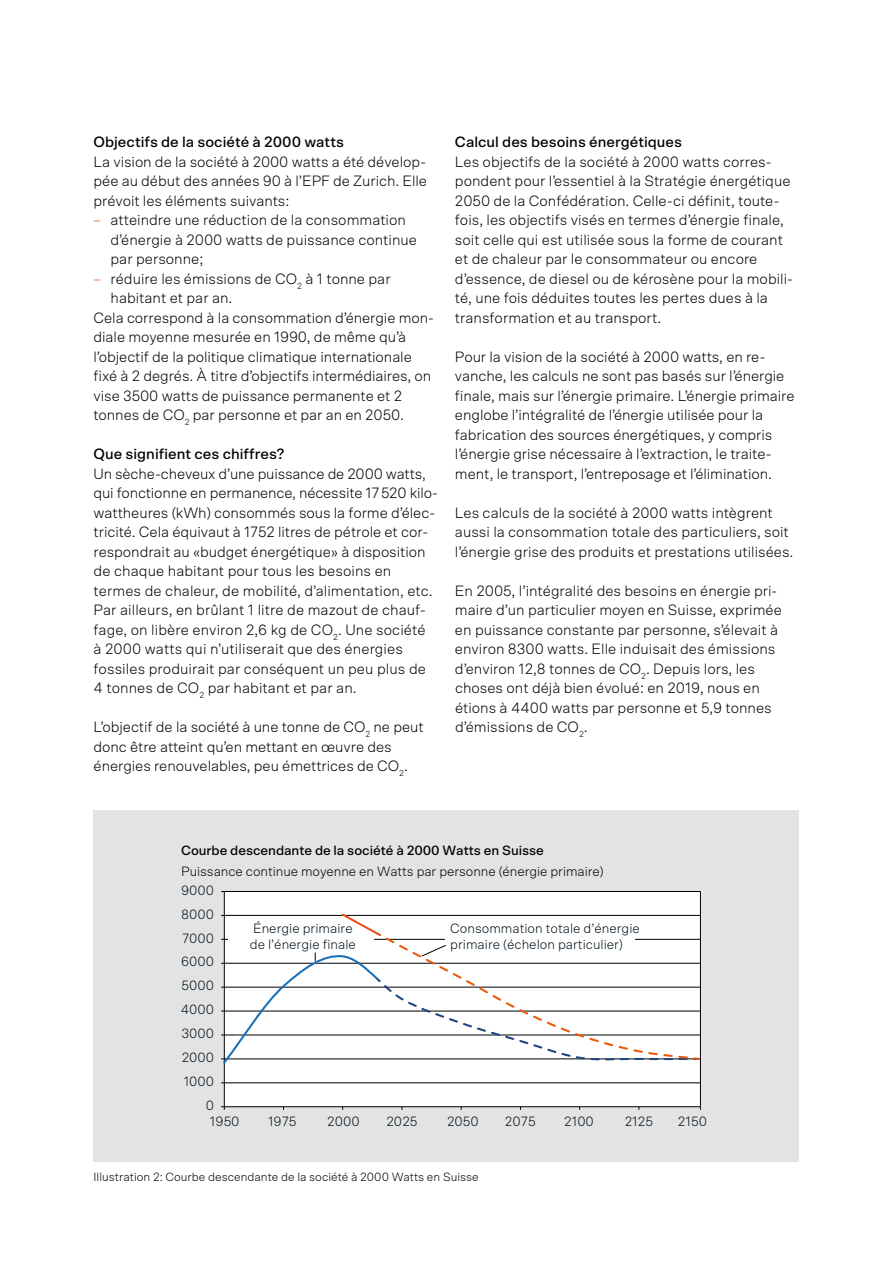
<style>
.page{position:relative;width:893px;height:1263px;background:#fff}
.page>*{position:absolute;margin:0;border:0;box-sizing:border-box;transform-origin:0 0}
.t1{font:300 15px/19.5px "Scto Grotesk A";color:#000}
.t2{font:500 15px "Scto Grotesk A";color:#000}
.t3{font:300 13.5px/15.3px "Scto Grotesk A";color:#01121d}
.t4{font:300 13.5px "Scto Grotesk A";letter-spacing:-.005em;color:#000}
.t5{font:500 13.5px "Scto Grotesk A";letter-spacing:-.005em;color:#000}
.t6{font:300 12px "Scto Grotesk A";color:#000}
.s1{color:#ea5b0b}
</style>
<div class="page">
<div style="left:94px;top:810px;width:705px;height:351px;background:#e3e3e3"></div>
<div style="left:224px;top:891px;width:476px;height:216px;background:#fff"></div>
<hr style="left:224px;top:1082px;width:476px;height:1px;background:#000">
<hr style="left:224px;top:891px;width:476px;height:1px;background:#000">
<hr style="left:224px;top:891px;width:1px;height:216px;background:#000">
<hr style="left:224px;top:1106px;width:476px;height:1px;background:#000">
<svg style="left:221px;top:1106px;width:4px;height:4px"></svg>
<svg style="left:221px;top:912px;width:479px;height:153px"></svg>
<hr style="left:700px;top:891px;width:1px;height:215px;background:#000">
<p class="t2" style="left:94px;top:133px;width:252px">Objectifs de la société à 2000 watts</p>
<p class="t1" style="left:94px;top:151px;width:335px;text-align:justify">La vision de la société à 2000 watts a été dévelop&shy;pée au début des années 90 à l’EPF de Zurich. Elle prévoit les éléments suivants:</p>
<p class="t1" style="left:111px;top:210px;width:308px;text-indent:-17px"><span class="s1">–</span> atteindre une réduction de la consommation d’énergie à 2000 watts de puissance continue par personne;</p>
<p class="t1" style="left:94px;top:268px;width:299px"><span class="s1">–</span> réduire les émissions de CO<sub>2</sub> à 1 tonne par</p>
<p class="t1" style="left:111px;top:288px;width:123px">habitant et par an.</p>
<p class="t1" style="left:94px;top:307px;width:342px">Cela correspond à la consommation d’énergie mon-</p>
<p class="t1" style="left:94px;top:327px;width:314px">diale moyenne mesurée en 1990, de même qu’à</p>
<p class="t1" style="left:94px;top:346px;width:320px">l’objectif de la politique climatique internationale</p>
<p class="t1" style="left:94px;top:366px;width:339px">fixé à 2 degrés. À titre d’objectifs intermédiaires, on</p>
<p class="t1" style="left:94px;top:385px;width:310px">vise 3500 watts de puissance permanente et 2</p>
<p class="t1" style="left:94px;top:405px;width:312px">tonnes de CO<sub>2</sub> par personne et par an en 2050.</p>
<p class="t2" style="left:94px;top:445px;width:192px">Que signifient ces chiffres?</p>
<p class="t1" style="left:94px;top:463px;width:346px">Un sèche-cheveux d’une puissance de 2000 watts, qui fonctionne en permanence, nécessite 17520 kilo&shy;wattheures (kWh) consommés sous la forme d’élec&shy;tricité. Cela équivaut à 1752 litres de pétrole et cor&shy;respondrait au «budget énergétique» à disposition de chaque habitant pour tous les besoins en termes de chaleur, de mobilité, d’alimentation, etc.<br>Par ailleurs, en brûlant 1 litre de mazout de chauf&shy;fage, on libère environ 2,6 kg de CO<sub>2</sub>. Une société<br>à 2000 watts qui n’utiliserait que des énergies fossiles produirait par conséquent un peu plus de 4 tonnes de CO<sub>2</sub> par habitant et par an.</p>
<p class="t1" style="left:94px;top:717px;width:332px">L’objectif de la société à une tonne de CO<sub>2</sub> ne peut donc être atteint qu’en mettant en œuvre des énergies renouvelables, peu émettrices de CO<sub>2</sub>.</p>
<p class="t2" style="left:455px;top:133px;width:229px">Calcul des besoins énergétiques</p>
<p class="t1" style="left:455px;top:151px;width:339px">Les objectifs de la société à 2000 watts corres&shy;pondent pour l’essentiel à la Stratégie énergétique 2050 de la Confédération. Celle-ci définit, toute&shy;fois, les objectifs visés en termes d’énergie finale, soit celle qui est utilisée sous la forme de courant et de chaleur par le consommateur ou encore d’essence, de diesel ou de kérosène pour la mobili&shy;té, une fois déduites toutes les pertes dues à la transformation et au transport.</p>
<p class="t1" style="left:455px;top:346px;width:341px">Pour la vision de la société à 2000 watts, en re&shy;vanche, les calculs ne sont pas basés sur l’énergie finale, mais sur l’énergie primaire. L’énergie primaire englobe l’intégralité de l’énergie utilisée pour la fabrication des sources énergétiques, y compris l’énergie grise nécessaire à l’extraction, le traite&shy;ment, le transport, l’entreposage et l’élimination.</p>
<p class="t1" style="left:455px;top:502px;width:340px">Les calculs de la société à 2000 watts intègrent aussi la consommation totale des particuliers, soit l’énergie grise des produits et prestations utilisées.</p>
<p class="t1" style="left:455px;top:580px;width:328px">En 2005, l’intégralité des besoins en énergie pri&shy;maire d’un particulier moyen en Suisse, exprimée en puissance constante par personne, s’élevait à environ 8300 watts. Elle induisait des émissions d’environ 12,8 tonnes de CO<sub>2</sub>. Depuis lors, les choses ont déjà bien évolué: en 2019, nous en étions à 4400 watts par personne et 5,9 tonnes d’émissions de CO<sub>2</sub>.</p>
<p class="t5" style="left:181px;top:842px;width:364px">Courbe descendante de la société à 2000 Watts en Suisse</p>
<p class="t4" style="left:181px;top:863px;width:424px">Puissance continue moyenne en Watts par personne (énergie primaire)</p>
<p class="t3" style="left:181px;top:882px;width:35px">9000</p>
<p class="t3" style="left:181px;top:906px;width:34px">8000</p>
<p class="t3" style="left:182px;top:930px;width:34px">7000</p>
<p class="t3" style="left:181px;top:954px;width:35px">6000</p>
<p class="t3" style="left:182px;top:978px;width:34px">5000</p>
<p class="t3" style="left:181px;top:1002px;width:35px">4000</p>
<p class="t3" style="left:181px;top:1026px;width:34px">3000</p>
<p class="t3" style="left:182px;top:1049px;width:34px">2000</p>
<p class="t3" style="left:184px;top:1073px;width:32px">1000</p>
<p class="t3" style="left:206px;top:1097px;width:10px">0</p>
<p class="t3" style="left:250px;top:921px;width:108px">Énergie primaire de l’énergie finale</p>
<p class="t3" style="left:450px;top:921px;width:191px">Consommation totale d’énergie primaire (échelon particulier)</p>
<p class="t3" style="left:210px;top:1114px;width:31px">1950</p>
<p class="t3" style="left:268px;top:1114px;width:30px">1975</p>
<p class="t3" style="left:327px;top:1114px;width:34px">2000</p>
<p class="t3" style="left:386px;top:1114px;width:33px">2025</p>
<p class="t3" style="left:447px;top:1114px;width:33px">2050</p>
<p class="t3" style="left:505px;top:1114px;width:32px">2075</p>
<p class="t3" style="left:564px;top:1114px;width:31px">2100</p>
<p class="t3" style="left:625px;top:1114px;width:30px">2125</p>
<p class="t3" style="left:678px;top:1114px;width:31px">2150</p>
<p class="t6" style="left:94px;top:1169px;width:387px">Illustration 2: Courbe descendante de la société à 2000 Watts en Suisse</p>
</div>
